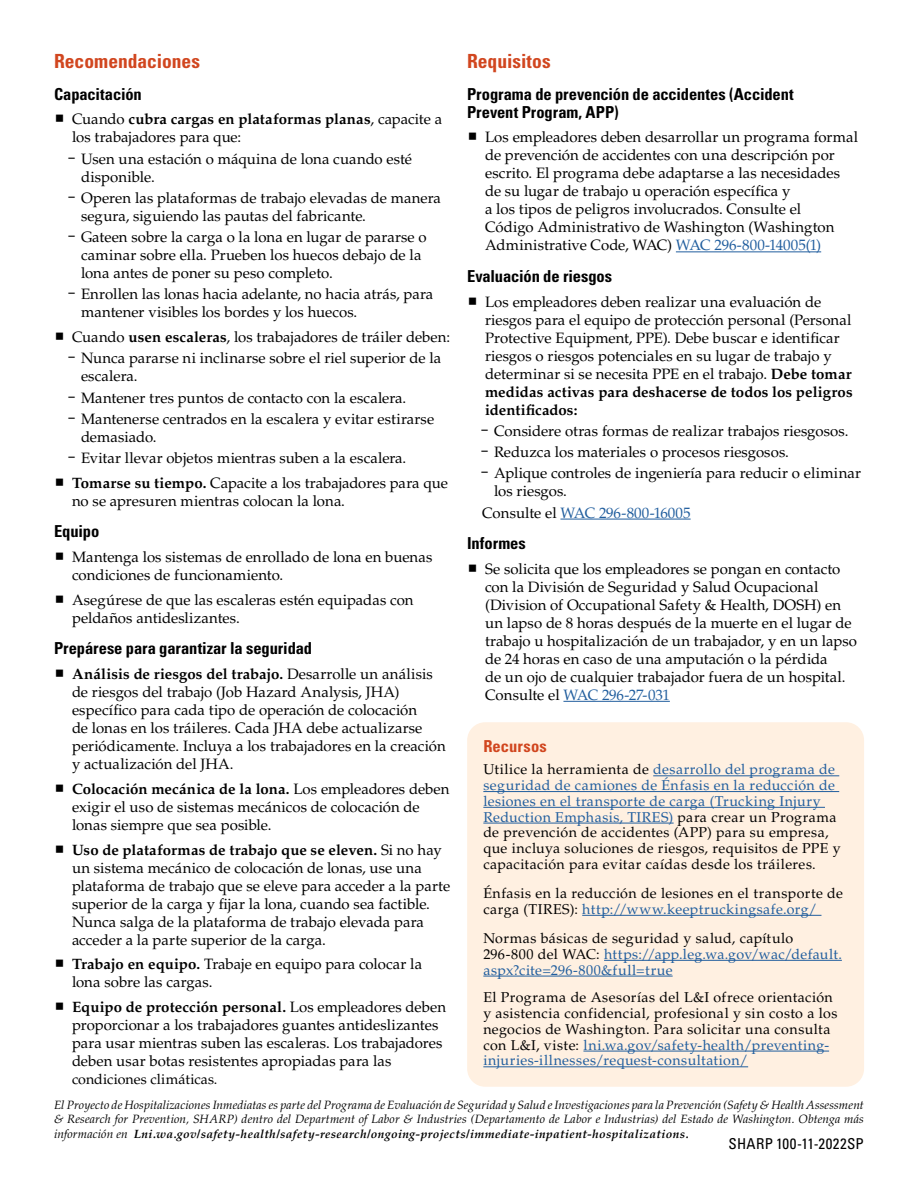
<style>
.page{position:relative;width:918px;height:1188px;background:#fff}
.page>*{position:absolute;margin:0;border:0;box-sizing:border-box;transform-origin:0 0}
.Body{font:700 condensed 19.5px "Univers LT Std";color:#d1461f}
.Body-2{font:700 condensed 16.5px/18px "Univers LT Std";letter-spacing:-.005em;color:#000}
.Body_-_11{font:700 condensed 16.5px "Univers LT Std";letter-spacing:-.005em;color:#000}
.Headings_Base{font:700 condensed 16.5px "Univers LT Std";letter-spacing:.005em;color:#d1461f}
.Bulleted_List_-_11{font:15px/18px "Palatino LT Std";color:#000}
.Bulleted_List_Level{font:15px/18px "Palatino LT Std";color:#000}
.Bulleted_List_Level-2{font:15px "Palatino LT Std";color:#215e9e}
.Publication_Number{font:condensed 15px "Univers LT Std";letter-spacing:.025em;color:#000}
.Headings_Base-2{font:14.25px/15.8px "Palatino LT Std";letter-spacing:.025em;color:#000}
.Headings_Base-3{font:14.25px/15.8px "Palatino LT Std";letter-spacing:.025em;color:#215e9e}
.Bulleted_List_-_11-2{font:14.25px "Palatino LT Std";letter-spacing:.005em;color:#000}
.ADA_Statement{font:italic 12px/14.4px "Palatino LT Std";letter-spacing:.01em;color:#000;text-align:justify}
.s1{font-weight:700}
.s2{font-family:"Univers LT Std";font-size:14.4px}
.s3{color:#215e9e}
.s4{color:#000}
</style>
<div class="page">
<hr style="left:676px;top:251px;width:145px;height:1px;background:#215e9e">
<hr style="left:560px;top:519px;width:131px;height:1px;background:#215e9e">
<hr style="left:563px;top:701px;width:107px;height:1px;background:#215e9e">
<div style="left:467px;top:722px;width:397px;height:365px;background:#fff0e1;border-radius:18px"></div>
<hr style="left:653px;top:775px;width:186px;height:1px;background:#215e9e">
<hr style="left:483px;top:791px;width:356px;height:1px;background:#215e9e">
<hr style="left:483px;top:807px;width:342px;height:1px;background:#215e9e">
<hr style="left:483px;top:823px;width:191px;height:1px;background:#215e9e">
<hr style="left:582px;top:915px;width:239px;height:1px;background:#215e9e">
<hr style="left:604px;top:960px;width:238px;height:1px;background:#215e9e">
<hr style="left:483px;top:976px;width:190px;height:1px;background:#215e9e">
<hr style="left:583px;top:1051px;width:246px;height:1px;background:#215e9e">
<hr style="left:483px;top:1066px;width:265px;height:1px;background:#215e9e">
<p class="Body" style="left:54px;top:49px;width:148px">Recomendaciones</p>
<p class="Body-2" style="left:54px;top:85px;width:89px">Capacitación</p>
<p class="Bulleted_List_-_11" style="left:72px;top:111px;width:372px">Cuando <span class="s1">cubra cargas en plataformas planas</span>, capacite a los trabajadores para que:</p>
<p class="Bulleted_List_Level" style="left:81px;top:150px;width:333px;text-indent:-14px"><span class="s2">-</span> Usen una estación o máquina de lona cuando esté disponible.</p>
<p class="Bulleted_List_Level" style="left:81px;top:189px;width:362px;text-indent:-14px"><span class="s2">-</span> Operen las plataformas de trabajo elevadas de manera segura, siguiendo las pautas del fabricante.</p>
<p class="Bulleted_List_Level" style="left:81px;top:228px;width:347px;text-indent:-14px"><span class="s2">-</span> Gateen sobre la carga o la lona en lugar de pararse o caminar sobre ella. Prueben los huecos debajo de la lona antes de poner su peso completo.</p>
<p class="Bulleted_List_Level" style="left:81px;top:285px;width:354px;text-indent:-14px"><span class="s2">-</span> Enrollen las lonas hacia adelante, no hacia atrás, para mantener visibles los bordes y los huecos.</p>
<p class="Bulleted_List_-_11" style="left:72px;top:328px;width:380px">Cuando <span class="s1">usen escaleras</span>, los trabajadores de tráiler deben:</p>
<p class="Bulleted_List_Level" style="left:81px;top:349px;width:362px;text-indent:-14px"><span class="s2">-</span> Nunca pararse ni inclinarse sobre el riel superior de la escalera.</p>
<p class="Bulleted_List_Level" style="left:68px;top:389px;width:340px"><span class="s2">-</span> Mantener tres puntos de contacto con la escalera.</p>
<p class="Bulleted_List_Level" style="left:81px;top:410px;width:355px;text-indent:-14px"><span class="s2">-</span> Mantenerse centrados en la escalera y evitar estirarse demasiado.</p>
<p class="Bulleted_List_Level" style="left:68px;top:449px;width:340px"><span class="s2">-</span> Evitar llevar objetos mientras suben a la escalera.</p>
<p class="Bulleted_List_-_11" style="left:72px;top:474px;width:377px"><span class="s1">Tomarse su tiempo.</span> Capacite a los trabajadores para que no se apresuren mientras colocan la lona.</p>
<p class="Body_-_11" style="left:54px;top:521px;width:47px">Equipo</p>
<p class="Bulleted_List_-_11" style="left:72px;top:548px;width:362px">Mantenga los sistemas de enrollado de lona en buenas condiciones de funcionamiento.</p>
<p class="Bulleted_List_-_11" style="left:72px;top:591px;width:343px">Asegúrese de que las escaleras estén equipadas con peldaños antideslizantes.</p>
<p class="Body_-_11" style="left:54px;top:638px;width:260px">Prepárese para garantizar la seguridad</p>
<p class="Bulleted_List_-_11" style="left:72px;top:665px;width:375px"><span class="s1">Análisis de riesgos del trabajo.</span> Desarrolle un análisis de riesgos del trabajo (Job Hazard Analysis, JHA) específico para cada tipo de operación de colocación<br>de lonas en los tráileres. Cada JHA debe actualizarse periódicamente. Incluya a los trabajadores en la creación y actualización del JHA.</p>
<p class="Bulleted_List_-_11" style="left:72px;top:780px;width:379px"><span class="s1">Colocación mecánica de la lona.</span> Los empleadores deben exigir el uso de sistemas mecánicos de colocación de lonas siempre que sea posible.</p>
<p class="Bulleted_List_-_11" style="left:72px;top:841px;width:380px"><span class="s1">Uso de plataformas de trabajo que se eleven.</span> Si no hay un sistema mecánico de colocación de lonas, use una plataforma de trabajo que se eleve para acceder a la parte superior de la carga y fijar la lona, cuando sea factible.<br>Nunca salga de la plataforma de trabajo elevada para acceder a la parte superior de la carga.</p>
<p class="Bulleted_List_-_11" style="left:72px;top:955px;width:352px"><span class="s1">Trabajo en equipo.</span> Trabaje en equipo para colocar la lona sobre las cargas.</p>
<p class="Bulleted_List_-_11" style="left:72px;top:998px;width:376px"><span class="s1">Equipo de protección personal.</span> Los empleadores deben proporcionar a los trabajadores guantes antideslizantes para usar mientras suben las escaleras. Los trabajadores deben usar botas resistentes apropiadas para las</p>
<p class="Bulleted_List_-_11-2" style="left:72px;top:1071px;width:147px">condiciones climáticas.</p>
<p class="ADA_Statement" style="left:54px;top:1098px;width:811px">El Proyecto de Hospitalizaciones Inmediatas es parte del Programa de Evaluación de Seguridad y Salud e Investigaciones para la Prevención (Safety &amp; Health Assessment &amp; Research for Prevention, SHARP) dentro del Department of Labor &amp; Industries (Departamento de Labor e Industrias) del Estado de Washington. Obtenga más información en <span class="s1">Lni.wa.gov/safety-health/safety-research/ongoing-projects/immediate-inpatient-hospitalizations.</span></p>
<p class="Publication_Number" style="left:729px;top:1134px;width:137px">SHARP 100-11-2022SP</p>
<p class="Body" style="left:467px;top:49px;width:85px">Requisitos</p>
<p class="Body-2" style="left:467px;top:85px;width:328px">Programa de prevención de accidentes (Accident<br>Prevent Program, APP)</p>
<p class="Bulleted_List_-_11" style="left:485px;top:129px;width:375px">Los empleadores deben desarrollar un programa formal de prevención de accidentes con una descripción por escrito. El programa debe adaptarse a las necesidades de su lugar de trabajo u operación específica y<br>a los tipos de peligros involucrados. Consulte el<br>Código Administrativo de Washington (Washington Administrative Code, WAC) <span class="s3">WAC 296-800-14005(1)</span></p>
<p class="Body-2" style="left:467px;top:267px;width:147px">Evaluación de riesgos</p>
<p class="Bulleted_List_-_11" style="left:485px;top:293px;width:369px">Los empleadores deben realizar una evaluación de riesgos para el equipo de protección personal (Personal Protective Equipment, PPE). Debe buscar e identificar riesgos o riesgos potenciales en su lugar de trabajo y determinar si se necesita PPE en el trabajo. <span class="s1">Debe tomar medidas activas para deshacerse de todos los peligros identificados:</span></p>
<p class="Bulleted_List_Level" style="left:481px;top:422px;width:369px"><span class="s2">-</span> Considere otras formas de realizar trabajos riesgosos.</p>
<p class="Bulleted_List_Level" style="left:481px;top:443px;width:310px"><span class="s2">-</span> Reduzca los materiales o procesos riesgosos.</p>
<p class="Bulleted_List_Level" style="left:494px;top:465px;width:369px;text-indent:-14px"><span class="s2">-</span> Aplique controles de ingeniería para reducir o eliminar los riesgos.</p>
<p class="Bulleted_List_Level-2" style="left:482px;top:504px;width:210px"><span class="s4">Consulte el</span> WAC 296-800-16005</p>
<p class="Body-2" style="left:467px;top:534px;width:60px">Informes</p>
<p class="Bulleted_List_-_11" style="left:485px;top:560px;width:374px">Se solicita que los empleadores se pongan en contacto con la División de Seguridad y Salud Ocupacional (Division of Occupational Safety &amp; Health, DOSH) en un lapso de 8 horas después de la muerte en el lugar de trabajo u hospitalización de un trabajador, y en un lapso de 24 horas en caso de una amputación o la pérdida<br>de un ojo de cualquier trabajador fuera de un hospital.<br>Consulte el <span class="s3">WAC 296-27-031</span></p>
<h3 class="Headings_Base" style="left:483px;top:736px;width:65px">Recursos</h3>
<h3 class="Headings_Base-2" style="left:483px;top:762px;width:359px">Utilice la herramienta de <span class="s3">desarrollo del programa de seguridad de camiones de Énfasis en la reducción de lesiones en el transporte de carga (Trucking Injury Reduction Emphasis, TIRES)</span> para crear un Programa de prevención de accidentes (APP) para su empresa, que incluya soluciones de riesgos, requisitos de PPE y capacitación para evitar caídas desde los tráileres.</h3>
<h3 class="Headings_Base-2" style="left:483px;top:886px;width:361px">Énfasis en la reducción de lesiones en el transporte de carga (TIRES): <span class="s3">http://www.keeptruckingsafe.org/</span></h3>
<h3 class="Headings_Base-3" style="left:483px;top:931px;width:360px"><span class="s4">Normas básicas de seguridad y salud, capítulo<br>296-800 del WAC:</span> https://app.leg.wa.gov/wac/default. aspx?cite=296-800&amp;full=true</h3>
<h3 class="Headings_Base-2" style="left:483px;top:990px;width:356px">El Programa de Asesorías del L&amp;I ofrece orientación y asistencia confidencial, profesional y sin costo a los negocios de Washington. Para solicitar una consulta con L&amp;I, viste: <span class="s3">lni.wa.gov/safety-health/preventing&shy;injuries-illnesses/request-consultation/</span></h3>
</div>
